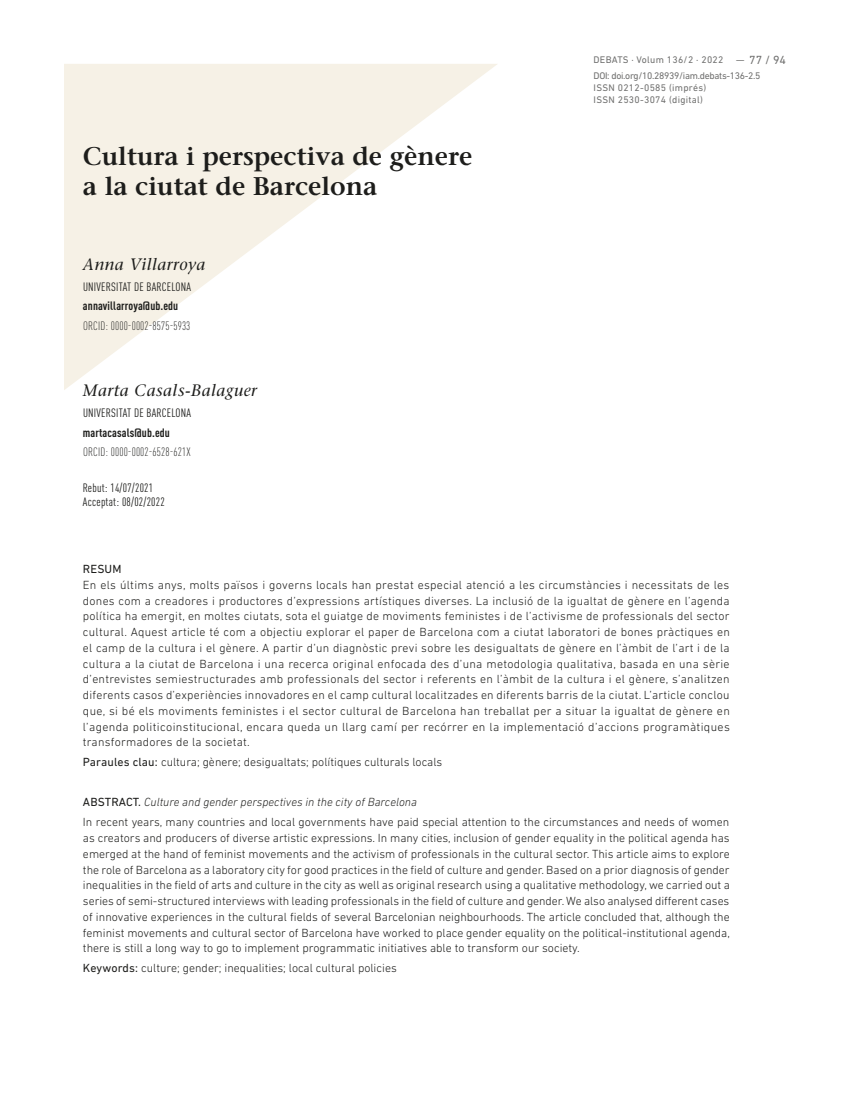
<style>
.page{position:relative;width:851px;height:1106px;background:#fff}
.page>*{position:absolute;margin:0;border:0;box-sizing:border-box;transform-origin:0 0}
.TITULO_DOSSIER{font:600 25.5px/30px "Stone Serif Std";color:#1d1d1b}
.t1{font:italic 500 16.5px "Stone Serif Std";letter-spacing:.03em;color:#1d1d1b}
.TEXTO_RESUM{font:300 12px/15.8px "DIN Next LT Pro";color:#1d1d1b;text-align:justify}
.t2{font:condensed 12px "DIN Pro";letter-spacing:.02em;color:#1d1d1b}
.TEXTO_RESUM-2{font:italic 300 12px "DIN Next LT Pro";color:#1d1d1b}
.t3{font:300 condensed 12px "DIN Pro";letter-spacing:.01em;color:#1d1d1b}
.t4{font:700 condensed 12px "DIN Pro";letter-spacing:.01em;color:#1d1d1b}
.TITULO_RESUM{font:12px "DIN Next LT Pro";letter-spacing:.01em;color:#1d1d1b}
.t5{font:12px "DIN Next LT Pro";color:#70706f}
.t6{font:9.75px "DIN Next LT Pro";letter-spacing:.03em;color:#70706f}
.t7{font:9.75px "DIN Next LT Pro";letter-spacing:-.03em;color:#70706f}
.s1{font-weight:400}
.s2{font-weight:400;font-style:normal}
</style>
<div class="page">
<svg style="left:64px;top:64px;width:433px;height:326px;fill:#f6f1e6"></svg>
<p class="TITULO_DOSSIER" style="left:83px;top:141px;width:390px">Cultura i perspectiva de gènere a la ciutat de Barcelona</p>
<p class="t1" style="left:83px;top:255px;width:124px">Anna Villarroya</p>
<p class="t2" style="left:83px;top:278px;width:110px">UNIVERSITAT DE BARCELONA</p>
<p class="t4" style="left:83px;top:297px;width:97px">annavillarroya@ub.edu</p>
<p class="t3" style="left:83px;top:317px;width:109px">ORCID: 0000-0002-8575-5933</p>
<p class="t1" style="left:83px;top:381px;width:175px">Marta Casals-Balaguer</p>
<p class="t2" style="left:83px;top:404px;width:110px">UNIVERSITAT DE BARCELONA</p>
<p class="t4" style="left:83px;top:423px;width:88px">martacasals@ub.edu</p>
<p class="t3" style="left:83px;top:443px;width:109px">ORCID: 0000-0002-6528-621X</p>
<p class="t2" style="left:83px;top:479px;width:72px">Rebut: 14/07/2021</p>
<p class="t2" style="left:83px;top:493px;width:83px">Acceptat: 08/02/2022</p>
<p class="t6" style="left:593px;top:54px;width:131px">DEBATS · Volum 136/2 · 2022</p>
<p class="t6" style="left:736px;top:54px;width:10px">—</p>
<p class="t5" style="left:749px;top:53px;width:38px">77 / 94</p>
<p class="t7" style="left:593px;top:70px;width:168px">DOI: doi.org/10.28939/iam.debats-136-2.5</p>
<p class="t6" style="left:593px;top:82px;width:114px">ISSN 0212‑0585 (imprés)</p>
<p class="t6" style="left:593px;top:94px;width:111px">ISSN 2530‑3074 (digital)</p>
<p class="TITULO_RESUM" style="left:83px;top:562px;width:40px">RESUM</p>
<p class="TEXTO_RESUM" style="left:83px;top:576px;width:648px">En els últims anys, molts països i governs locals han prestat especial atenció a les circumstàncies i necessitats de les dones com a creadores i productores d’expressions artístiques diverses. La inclusió de la igualtat de gènere en l’agenda política ha emergit, en moltes ciutats, sota el guiatge de moviments feministes i de l’activisme de professionals del sector cultural. Aquest article té com a objectiu explorar el paper de Barcelona com a ciutat laboratori de bones pràctiques en el camp de la cultura i el gènere. A partir d’un diagnòstic previ sobre les desigualtats de gènere en l’àmbit de l’art i de la cultura a la ciutat de Barcelona i una recerca original enfocada des d’una metodologia qualitativa, basada en una sèrie d’entrevistes semiestructurades amb professionals del sector i referents en l’àmbit de la cultura i el gènere, s’analitzen diferents casos d’experiències innovadores en el camp cultural localitzades en diferents barris de la ciutat. L’article conclou que, si bé els moviments feministes i el sector cultural de Barcelona han treballat per a situar la igualtat de gènere en l’agenda politicoinstitucional, encara queda un llarg camí per recórrer en la implementació d’accions programàtiques transformadores de la societat.</p>
<p class="TEXTO_RESUM" style="left:83px;top:754px;width:361px"><span class="s1">Paraules clau:</span> cultura; gènere; desigualtats; polítiques culturals locals</p>
<p class="TEXTO_RESUM-2" style="left:83px;top:795px;width:335px"><span class="s2">ABSTRACT.</span> Culture and gender perspectives in the city of Barcelona</p>
<p class="TEXTO_RESUM" style="left:83px;top:814px;width:648px">In recent years, many countries and local governments have paid special attention to the circumstances and needs of women as creators and producers of diverse artistic expressions. In many cities, inclusion of gender equality in the political agenda has emerged at the hand of feminist movements and the activism of professionals in the cultural sector. This article aims to explore the role of Barcelona as a laboratory city for good practices in the field of culture and gender. Based on a prior diagnosis of gender inequalities in the field of arts and culture in the city as well as original research using a qualitative methodology, we carried out a series of semi-structured interviews with leading professionals in the field of culture and gender. We also analysed different cases of innovative experiences in the cultural fields of several Barcelonian neighbourhoods. The article concluded that, although the feminist movements and cultural sector of Barcelona have worked to place gender equality on the political-institutional agenda, there is still a long way to go to implement programmatic initiatives able to transform our society.</p>
<p class="TEXTO_RESUM" style="left:83px;top:960px;width:315px"><span class="s1">Keywords:</span> culture; gender; inequalities; local cultural policies</p>
</div>
